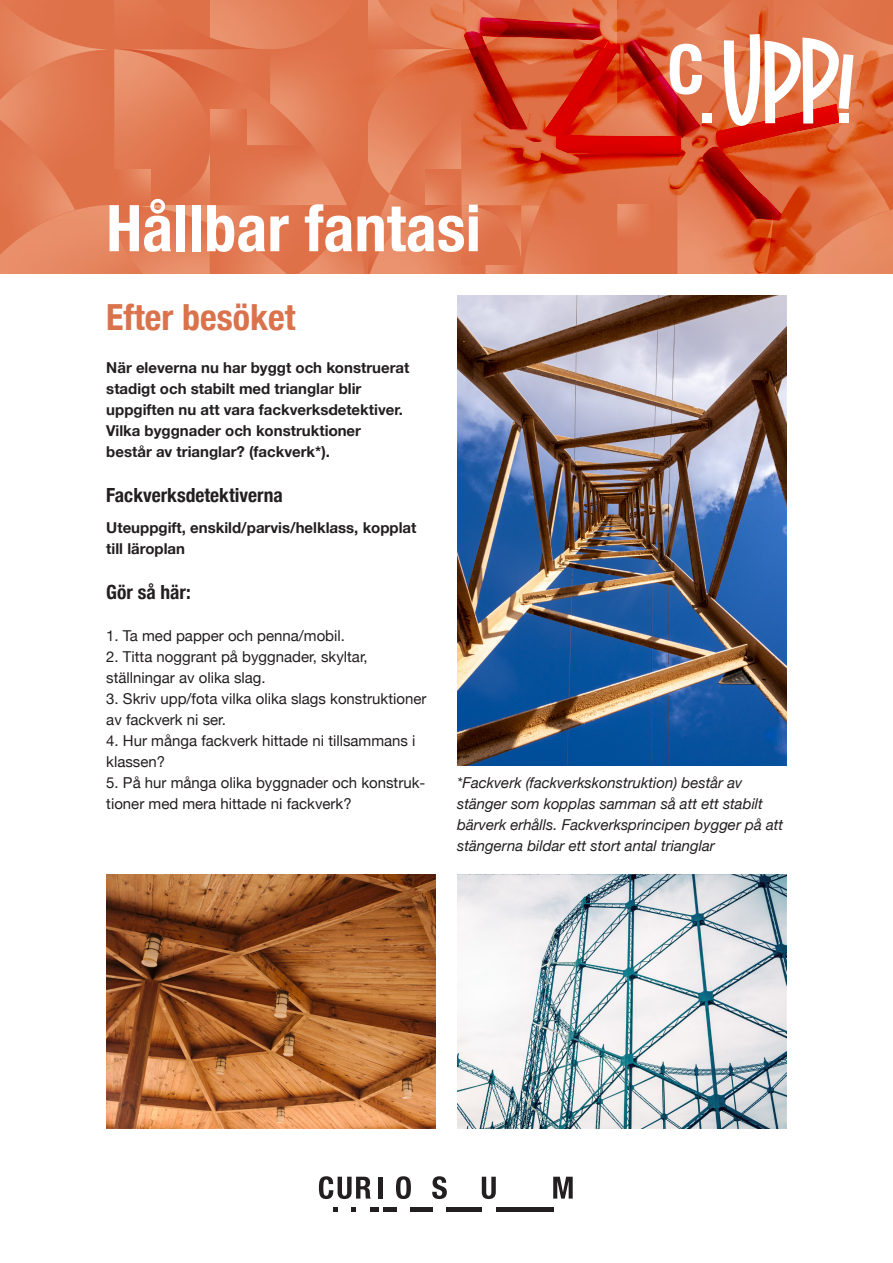
<style>
.page{position:relative;width:893px;height:1263px;background:#fff}
.page>*{position:absolute;margin:0;border:0;box-sizing:border-box;transform-origin:0 0}
.paragraph{font:700 condensed 64.5px "Helvetica Neue";color:#fff}
.t1{font:700 condensed 36px "Helvetica Neue";color:#da734c}
.t2{font:700 condensed 19.5px "Helvetica Neue";color:#231f20}
.t3{font:15px/21px "Helvetica Neue";color:#231f20}
.t4{font:700 15px/21px "Helvetica Neue";color:#231f20}
.t5{font:italic 15px/21px "Helvetica Neue";color:#231f20}
</style>
<div class="page">
<svg style="left:0;top:0;width:331px;height:274px;background:#e27c55"></svg>
<svg style="left:319px;top:1176px;width:52px;height:23px"></svg>
<hr style="left:379px;top:1177px;width:4px;height:21px;background:#231f20">
<svg style="left:396px;top:1176px;width:15px;height:23px"></svg>
<svg style="left:432px;top:1176px;width:15px;height:23px"></svg>
<svg style="left:482px;top:1177px;width:14px;height:22px"></svg>
<svg style="left:553px;top:1177px;width:20px;height:21px"></svg>
<svg style="left:333px;top:1207px;width:5px;height:5px"></svg>
<svg style="left:352px;top:1207px;width:4px;height:5px"></svg>
<div style="left:370px;top:1207px;width:9px;height:5px;background:#231f20"></div>
<div style="left:383px;top:1207px;width:13px;height:5px;background:#231f20"></div>
<div style="left:410px;top:1207px;width:23px;height:5px;background:#231f20"></div>
<div style="left:446px;top:1207px;width:36px;height:5px;background:#231f20"></div>
<div style="left:496px;top:1207px;width:57px;height:5px;background:#231f20"></div>
<img style="left:457px;top:296px;width:330px;height:469px">
<img style="left:457px;top:875px;width:330px;height:254px">
<img style="left:106px;top:875px;width:330px;height:254px">
<img style="left:331px;top:0;width:562px;height:274px">
<svg style="left:670px;top:44px;width:32px;height:51px"></svg>
<div style="left:702px;top:114px;width:9px;height:9px;background:#fff"></div>
<svg style="left:724px;top:34px;width:129px;height:92px"></svg>
<p class="paragraph" style="left:106px;top:175px;width:376px">Hållbar fantasi</p>
<p class="t1" style="left:106px;top:287px;width:191px">Efter besöket</p>
<p class="t4" style="left:106px;top:357px;width:305px">När eleverna nu har byggt och konstruerat stadigt och stabilt med trianglar blir</p>
<p class="t4" style="left:106px;top:399px;width:298px">uppgiften nu att vara fackverksdetektiver.<br>Vilka byggnader och konstruktioner</p>
<p class="t4" style="left:106px;top:441px;width:225px">består av trianglar? (fackverk*).</p>
<p class="t2" style="left:106px;top:479px;width:178px">Fackverksdetektiverna</p>
<p class="t4" style="left:106px;top:518px;width:312px">Uteuppgift, enskild/parvis/helklass, kopplat till läroplan</p>
<p class="t2" style="left:106px;top:576px;width:86px">Gör så här:</p>
<p class="t3" style="left:106px;top:626px;width:240px">1. Ta med papper och penna/mobil.</p>
<p class="t3" style="left:106px;top:647px;width:263px">2. Titta noggrant på byggnader, skyltar,</p>
<p class="t3" style="left:106px;top:668px;width:161px">ställningar av olika slag.</p>
<p class="t3" style="left:106px;top:689px;width:322px">3. Skriv upp/fota vilka olika slags konstruktioner av fackverk ni ser.</p>
<p class="t3" style="left:106px;top:731px;width:311px">4. Hur många fackverk hittade ni tillsammans i</p>
<p class="t3" style="left:106px;top:752px;width:60px">klassen?</p>
<p class="t3" style="left:106px;top:773px;width:320px">5. På hur många olika byggnader och konstruk&shy;tioner med mera hittade ni fackverk?</p>
<p class="t5" style="left:457px;top:773px;width:328px">*Fackverk (fackverkskonstruktion) består av stänger som kopplas samman så att ett stabilt bärverk erhålls. Fackverksprincipen bygger på att stängerna bildar ett stort antal trianglar</p>
</div>
